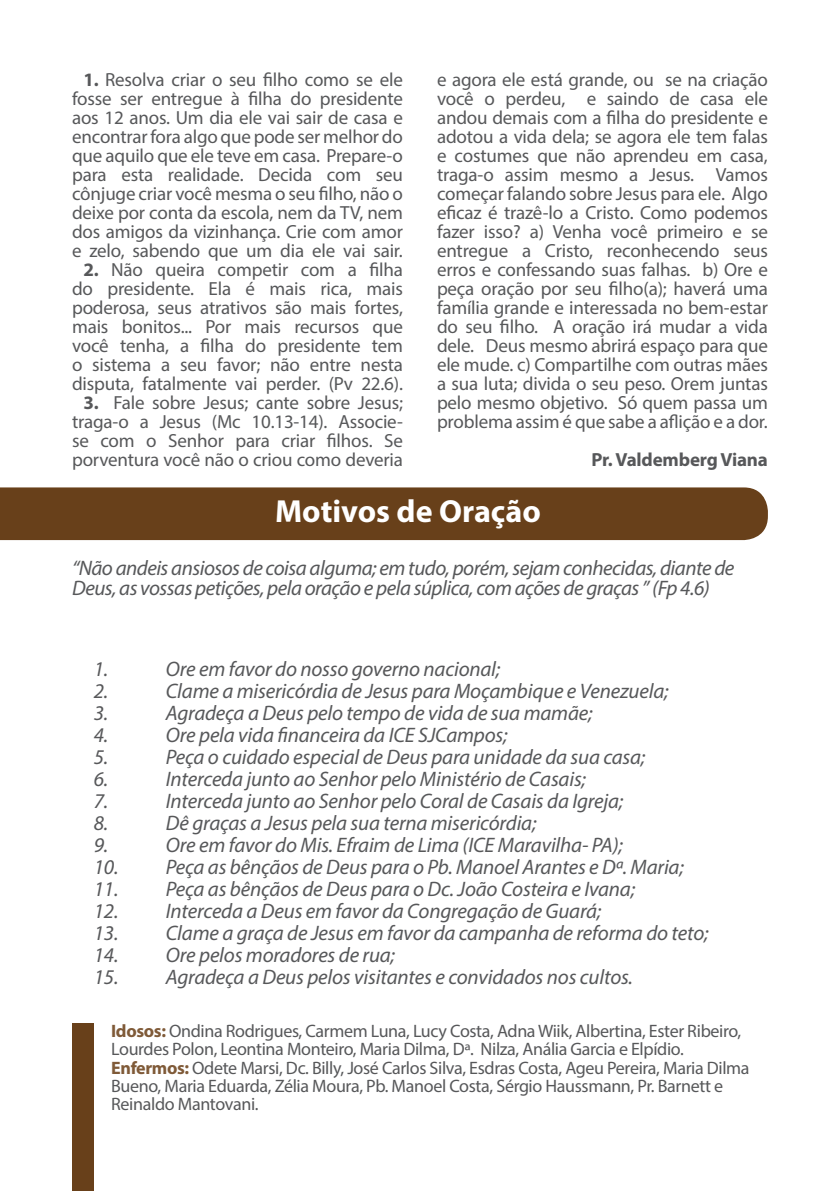
<style>
.page{position:relative;width:840px;height:1191px;background:#fff}
.page>*{position:absolute;margin:0;border:0;box-sizing:border-box;transform-origin:0 0}
.t1{font:700 32px "Myriad Pro";color:#fff}
.t2{font:italic 21px/20px "Myriad Pro";letter-spacing:-.01em;color:#57585a}
.t3{font:19px/19px "Myriad Pro";letter-spacing:-.01em;color:#57585a;text-align:center}
.t4{font:700 19px "Myriad Pro";letter-spacing:-.01em;color:#57585a}
.t5{font:18px/18px "Myriad Pro";letter-spacing:-.02em;color:#57585a}
.s1{font-weight:700}
.s2{font-weight:700;color:#7f5a38}
</style>
<div class="page">
<div style="left:0;top:487px;width:767px;height:53px;background:#68401a"></div>
<div style="left:72px;top:1024px;width:22px;height:167px;background:#68401a"></div>
<p class="t3" style="left:72px;top:70px;width:332px"><span class="s1">1.</span> Resolva criar o seu filho como se ele fosse ser entregue à filha do presidente aos 12 anos. Um dia ele vai sair de casa e encontrar fora algo que pode ser melhor do que aquilo que ele teve em casa. Prepare-o para esta realidade. Decida com seu cônjuge criar você mesma o seu filho, não o deixe por conta da escola, nem da TV, nem dos amigos da vizinhança. Crie com amor e zelo, sabendo que um dia ele vai sair.</p>
<p class="t3" style="left:72px;top:260px;width:332px"><span class="s1">2.</span> Não queira competir com a filha do presidente. Ela é mais rica, mais poderosa, seus atrativos são mais fortes, mais bonitos... Por mais recursos que você tenha, a filha do presidente tem o sistema a seu favor; não entre nesta disputa, fatalmente vai perder. (Pv 22.6).</p>
<p class="t3" style="left:72px;top:393px;width:332px"><span class="s1">3.</span> Fale sobre Jesus; cante sobre Jesus; traga-o a Jesus (Mc 10.13-14). Associe&shy;se com o Senhor para criar filhos. Se porventura você não o criou como deveria</p>
<p class="t3" style="left:437px;top:70px;width:332px;text-align:justify">e agora ele está grande, ou se na criação você o perdeu, e saindo de casa ele andou demais com a filha do presidente e adotou a vida dela; se agora ele tem falas e costumes que não aprendeu em casa, traga-o assim mesmo a Jesus. Vamos começar falando sobre Jesus para ele. Algo eficaz é trazê-lo a Cristo. Como podemos fazer isso? a) Venha você primeiro e se entregue a Cristo, reconhecendo seus erros e confessando suas falhas. b) Ore e peça oração por seu filho(a); haverá uma família grande e interessada no bem-estar do seu filho. A oração irá mudar a vida dele. Deus mesmo abrirá espaço para que ele mude. c) Compartilhe com outras mães a sua luta; divida o seu peso. Orem juntas pelo mesmo objetivo. Só quem passa um problema assim é que sabe a aflição e a dor.</p>
<p class="t4" style="left:591px;top:447px;width:178px">Pr. Valdemberg Viana</p>
<p class="t1" style="left:275px;top:490px;width:267px">Motivos de Oração</p>
<p class="t2" style="left:72px;top:558px;width:663px">“Não andeis ansiosos de coisa alguma; em tudo, porém, sejam conhecidas, diante de<br>Deus, as vossas petições, pela oração e pela súplica, com ações de graças ” (Fp 4.6)</p>
<p class="t2" style="left:94px;top:658px;width:16px">1.</p>
<p class="t2" style="left:166px;top:658px;width:336px">Ore em favor do nosso governo nacional;</p>
<p class="t2" style="left:94px;top:680px;width:16px">2.</p>
<p class="t2" style="left:166px;top:680px;width:504px">Clame a misericórdia de Jesus para Moçambique e Venezuela;</p>
<p class="t2" style="left:94px;top:702px;width:16px">3.</p>
<p class="t2" style="left:166px;top:702px;width:428px">Agradeça a Deus pelo tempo de vida de sua mamãe;</p>
<p class="t2" style="left:94px;top:724px;width:16px">4.</p>
<p class="t2" style="left:166px;top:724px;width:343px">Ore pela vida financeira da ICE SJCampos;</p>
<p class="t2" style="left:94px;top:746px;width:16px">5.</p>
<p class="t2" style="left:166px;top:746px;width:480px">Peça o cuidado especial de Deus para unidade da sua casa;</p>
<p class="t2" style="left:94px;top:768px;width:16px">6.</p>
<p class="t2" style="left:166px;top:768px;width:421px">Interceda junto ao Senhor pelo Ministério de Casais;</p>
<p class="t2" style="left:94px;top:790px;width:16px">7.</p>
<p class="t2" style="left:166px;top:790px;width:458px">Interceda junto ao Senhor pelo Coral de Casais da Igreja;</p>
<p class="t2" style="left:94px;top:812px;width:16px">8.</p>
<p class="t2" style="left:166px;top:812px;width:372px">Dê graças a Jesus pela sua terna misericórdia;</p>
<p class="t2" style="left:94px;top:834px;width:16px">9.</p>
<p class="t2" style="left:166px;top:834px;width:458px">Ore em favor do Mis. Efraim de Lima (ICE Maravilha- PA);</p>
<p class="t2" style="left:94px;top:856px;width:591px">10. Peça as bênçãos de Deus para o Pb. Manoel Arantes e Dª. Maria;</p>
<p class="t2" style="left:94px;top:878px;width:542px">11. Peça as bênçãos de Deus para o Dc. João Costeira e Ivana;</p>
<p class="t2" style="left:94px;top:900px;width:509px">12. Interceda a Deus em favor da Congregação de Guará;</p>
<p class="t2" style="left:94px;top:922px;width:616px">13. Clame a graça de Jesus em favor da campanha de reforma do teto;</p>
<p class="t2" style="left:94px;top:944px;width:302px">14. Ore pelos moradores de rua;</p>
<p class="t2" style="left:94px;top:966px;width:540px">15. Agradeça a Deus pelos visitantes e convidados nos cultos.</p>
<p class="t5" style="left:111px;top:1022px;width:631px"><span class="s2">Idosos:</span> Ondina Rodrigues, Carmem Luna, Lucy Costa, Adna Wiik, Albertina, Ester Ribeiro,<br>Lourdes Polon, Leontina Monteiro, Maria Dilma, Dª. Nilza, Anália Garcia e Elpídio.</p>
<p class="t5" style="left:111px;top:1058px;width:639px"><span class="s2">Enfermos:</span> Odete Marsi, Dc. Billy, José Carlos Silva, Esdras Costa, Ageu Pereira, Maria Dilma<br>Bueno, Maria Eduarda, Zélia Moura, Pb. Manoel Costa, Sérgio Haussmann, Pr. Barnett e<br>Reinaldo Mantovani.</p>
</div>
